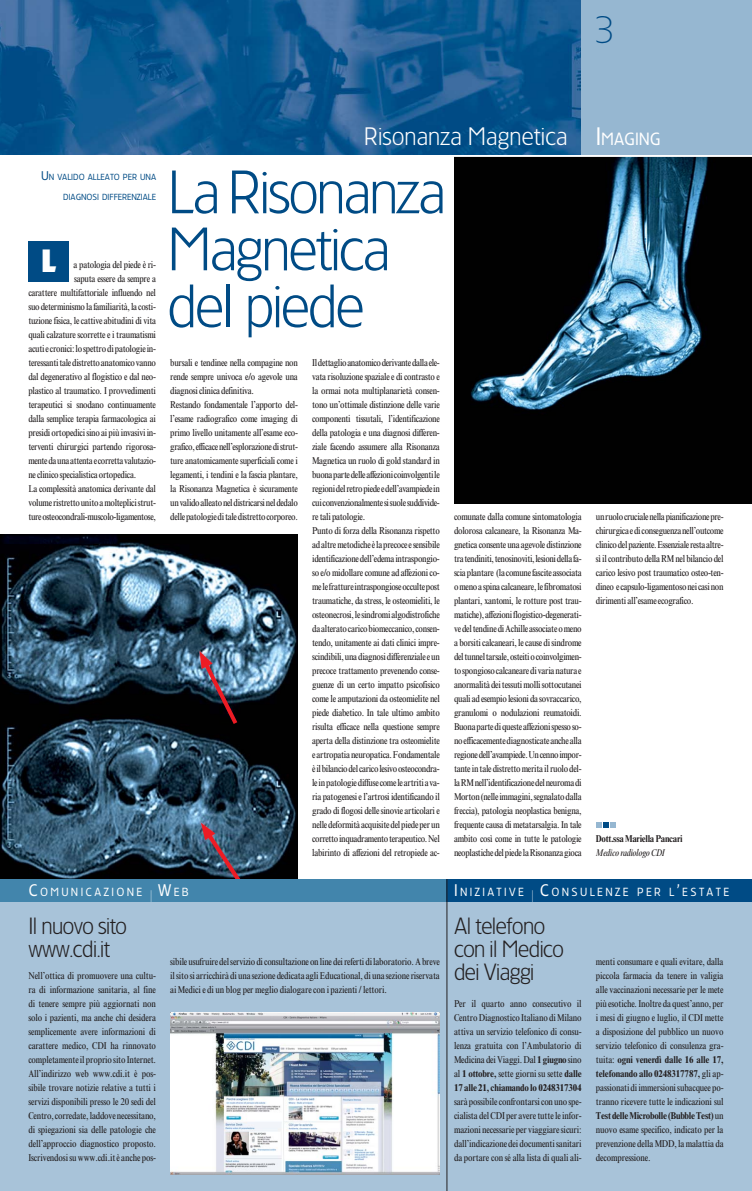
<style>
.page{position:relative;width:752px;height:1191px;background:#fff}
.page>*{position:absolute;margin:0;border:0;box-sizing:border-box;transform-origin:0 0}
.t1{font:300 58px/57px "TF Forever";letter-spacing:-.03em;color:#004b85}
.t2{font:36.5px "TF Forever Xlight";color:#004b85}
.t3{font:800 30px "TF Forever";color:#fff}
.t4{font:300 24px "TF Forever";letter-spacing:.01em;color:#fff}
.t5{font:300 22.3px/23px "TF Forever";letter-spacing:-.02em;color:#231f20}
.t6{font:11.2px "TF Forever";letter-spacing:.215em;color:#fff}
.t7{font:condensed 10px/14px "Times New Roman MT Std";letter-spacing:-.03em;color:#231f20;text-align:justify}
.t8{font:700 condensed 10px "Times New Roman MT Std";letter-spacing:-.03em;color:#231f20}
.t9{font:italic condensed 10px "Times New Roman MT Std";letter-spacing:-.03em;color:#231f20}
.t10{font:8.4px "TF Forever";color:#004b85}
.s1{font-size:12px}
.s2{font-weight:400}
.s3{font-weight:400;font-size:16.8px}
.s4{font-size:16px}
.s5{font-weight:700}
</style>
<div class="page">
<img style="left:454px;top:157px;width:297px;height:346px">
<img style="left:0;top:0;width:581px;height:155px">
<div style="left:581px;top:0;width:170px;height:156px;background:#96b7d1"></div>
<img style="left:0;top:534px;width:298px;height:345px">
<svg style="left:198px;top:651px;width:43px;height:77px;background:#4a495b"></svg>
<svg style="left:201px;top:823px;width:61px;height:56px;background:#434e64"></svg>
<div style="left:0;top:879px;width:751px;height:312px;background:#a8c3d9"></div>
<div style="left:0;top:879px;width:751px;height:22px;background:#4285ac"></div>
<img style="left:170px;top:1012px;width:269px;height:162px">
<div style="left:446px;top:879px;width:305px;height:23px;background:#004b85"></div>
<hr style="left:446px;top:879px;width:1px;height:312px;background:#231f20">
<div style="left:28px;top:241px;width:41px;height:40px;background:#004b85"></div>
<svg style="left:596px;top:822px;width:19px;height:6px"></svg>
<h2 class="t2" style="left:592px;top:16px;width:23px">3</h2>
<p class="t10" style="left:41px;top:173px;width:116px"><span class="s1">U</span>N VALIDO ALLEATO PER UNA</p>
<p class="t10" style="left:63px;top:193px;width:94px">DIAGNOSI DIFFERENZIALE</p>
<h3 class="t3" style="left:41px;top:249px;width:16px">L</h3>
<p class="t7" style="left:74px;top:258px;width:84px">a patologia del piede è ri-</p>
<p class="t7" style="left:74px;top:272px;width:83px">saputa essere da sempre a</p>
<p class="t7" style="left:28px;top:286px;width:129px">carattere multifattoriale influendo nel</p>
<p class="t7" style="left:28px;top:300px;width:129px">suo determinismo la familiarità, la costi-</p>
<p class="t7" style="left:28px;top:314px;width:129px">tuzione fisica, le cattive abitudini di vita</p>
<p class="t7" style="left:28px;top:328px;width:129px">quali calzature scorrette e i traumatismi</p>
<p class="t7" style="left:28px;top:342px;width:129px">acuti e cronici: lo spettro di patologie in-</p>
<p class="t7" style="left:28px;top:356px;width:129px">teressanti tale distretto anatomico vanno</p>
<p class="t7" style="left:28px;top:370px;width:129px">dal degenerativo al flogistico e dal neo-</p>
<p class="t7" style="left:28px;top:384px;width:129px">plastico al traumatico. I provvedimenti</p>
<p class="t7" style="left:28px;top:398px;width:129px">terapeutici si snodano continuamente</p>
<p class="t7" style="left:28px;top:412px;width:129px">dalla semplice terapia farmacologica ai</p>
<p class="t7" style="left:28px;top:426px;width:129px">presidi ortopedici sino ai più invasivi in-</p>
<p class="t7" style="left:28px;top:440px;width:129px">terventi chirurgici partendo rigorosa-</p>
<p class="t7" style="left:28px;top:454px;width:129px">mente da una attenta e corretta valutazio-</p>
<p class="t7" style="left:28px;top:468px;width:109px">ne clinico specialistica ortopedica.</p>
<p class="t7" style="left:28px;top:482px;width:129px">La complessità anatomica derivante dal</p>
<p class="t7" style="left:28px;top:496px;width:129px">volume ristretto unito a molteplici strut-</p>
<p class="t7" style="left:28px;top:510px;width:129px">ture osteocondrali-muscolo-ligamentose,</p>
<h3 class="t4" style="left:363px;top:126px;width:298px">Risonanza Magnetica <span class="s2">I</span><span class="s3">MAGING</span></h3>
<h1 class="t1" style="left:167px;top:167px;width:279px">La Risonanza<br>Magnetica del piede</h1>
<p class="t7" style="left:170px;top:356px;width:129px;text-align:left">bursali e tendinee nella compagine non rende sempre univoca e/o agevole una diagnosi clinica definitiva.<br>Restando fondamentale l’apporto del&shy;l’esame radiografico come imaging di primo livello unitamente all’esame eco&shy;grafico, efficace nell’esplorazione di strut&shy;ture anatomicamente superficiali come i legamenti, i tendini e la fascia plantare, la Risonanza Magnetica è sicuramente un valido alleato nel districarsi nel dedalo delle patologie di tale distretto corporeo.</p>
<p class="t7" style="left:312px;top:356px;width:129px;text-align:left">Il dettaglio anatomico derivante dalla ele&shy;vata risoluzione spaziale e di contrasto e la ormai nota multiplanarietà consen&shy;tono un’ottimale distinzione delle varie componenti tissutali, l’identificazione della patologia e una diagnosi differen&shy;ziale facendo assumere alla Risonanza Magnetica un ruolo di gold standard in buona parte delle affezioni coinvolgenti le regioni del retro piede e dell’avampiede in cui convenzionalmente si suole suddivide&shy;re tali patologie.<br>Punto di forza della Risonanza rispetto ad altre metodiche è la precoce e sensibile identificazione dell’edema intraspongio&shy;so e/o midollare comune ad affezioni co&shy;me le fratture intraspongiose occulte post traumatiche, da stress, le osteomieliti, le osteonecrosi, le sindromi algodistrofiche da alterato carico biomeccanico, consen&shy;tendo, unitamente ai dati clinici impre&shy;scindibili, una diagnosi differenziale e un precoce trattamento prevenendo conse&shy;guenze di un certo impatto psicofisico come le amputazioni da osteomielite nel piede diabetico. In tale ultimo ambito risulta efficace nella questione sempre aperta della distinzione tra osteomielite e artropatia neuropatica. Fondamentale è il bilancio del carico lesivo osteocondra&shy;le in patologie diffuse come le artriti a va&shy;ria patogenesi e l’artrosi identificando il grado di flogosi delle sinovie articolari e nelle deformità acquisite del piede per un corretto inquadramento terapeutico. Nel labirinto di affezioni del retropiede ac-</p>
<p class="t7" style="left:454px;top:510px;width:129px">comunate dalla comune sintomatologia dolorosa calcaneare, la Risonanza Ma&shy;gnetica consente una agevole distinzione tra tendiniti, tenosinoviti, lesioni della fa&shy;scia plantare (la comune fascite associata o meno a spina calcaneare, le fibromatosi plantari, xantomi, le rotture post trau&shy;matiche), affezioni flogistico-degenerati&shy;ve del tendine di Achille associate o meno a borsiti calcaneari, le cause di sindrome del tunnel tarsale, osteiti o coinvolgimen&shy;to spongioso calcaneare di varia natura e anormalità dei tessuti molli sottocutanei quali ad esempio lesioni da sovraccarico, granulomi o nodulazioni reumatoidi.<br>Buona parte di queste affezioni spesso so&shy;no efficacemente diagnosticate anche alla regione dell’avampiede. Un cenno impor&shy;tante in tale distretto merita il ruolo del&shy;la RM nell’identificazione del neuroma di Morton (nelle immagini, segnalato dalla freccia), patologia neoplastica benigna, frequente causa di metatarsalgia. In tale ambito così come in tutte le patologie neoplastiche del piede la Risonanza gioca</p>
<p class="t7" style="left:595px;top:510px;width:129px">un ruolo cruciale nella pianificazione pre&shy;chirurgica e di conseguenza nell’outcome clinico del paziente. Essenziale resta altre&shy;sì il contributo della RM nel bilancio del carico lesivo post traumatico osteo-ten&shy;dineo e capsulo-ligamentoso nei casi non dirimenti all’esame ecografico.</p>
<p class="t8" style="left:595px;top:835px;width:88px">Dott.ssa Mariella Pancari</p>
<p class="t9" style="left:595px;top:849px;width:70px">Medico radiologo CDI</p>
<p class="t6" style="left:28px;top:887px;width:162px"><span class="s4">C</span>OMUNICAZIONE <span class="s4">I W</span>EB</p>
<p class="t6" style="left:454px;top:887px;width:276px"><span class="s4">I</span>NIZIATIVE <span class="s4">I C</span>ONSULENZE PER L<span class="s4">’</span>ESTATE</p>
<h3 class="t5" style="left:28px;top:915px;width:100px">Il nuovo sito www.cdi.it</h3>
<p class="t7" style="left:28px;top:969px;width:129px">Nell’ottica di promuovere una cultu&shy;ra di informazione sanitaria, al fine di tenere sempre più aggiornati non solo i pazienti, ma anche chi desidera semplicemente avere informazioni di carattere medico, CDI ha rinnovato completamente il proprio sito Internet.<br>All’indirizzo web www.cdi.it è pos&shy;sibile trovare notizie relative a tutti i servizi disponibili presso le 20 sedi del Centro, corredate, laddove necessitano, di spiegazioni sia delle patologie che dell’approccio diagnostico proposto.<br>Iscrivendosi su www.cdi.it è anche pos-</p>
<p class="t7" style="left:170px;top:955px;width:271px">sibile usufruire del servizio di consultazione on line dei referti di laboratorio. A breve il sito si arricchirà di una sezione dedicata agli Educational, di una sezione riservata ai Medici e di un blog per meglio dialogare con i pazienti / lettori.</p>
<h3 class="t5" style="left:454px;top:915px;width:111px">Al telefono con il Medico dei Viaggi</h3>
<p class="t7" style="left:454px;top:997px;width:129px">Per il quarto anno consecutivo il Centro Diagnostico Italiano di Milano attiva un servizio telefonico di consu&shy;lenza gratuita con l’Ambulatorio di Medicina dei Viaggi. Dal <span class="s5">1 giugno</span> sino al <span class="s5">1 ottobre,</span> sette giorni su sette <span class="s5">dalle 17 alle 21, chiamando lo 0248317304</span></p>
<p class="t7" style="left:454px;top:1095px;width:129px">sarà possibile confrontarsi con uno spe&shy;cialista del CDI per avere tutte le infor&shy;mazioni necessarie per viaggiare sicuri: dall’indicazione dei documenti sanitari da portare con sé alla lista di quali ali-</p>
<p class="t7" style="left:595px;top:955px;width:129px">menti consumare e quali evitare, dalla piccola farmacia da tenere in valigia alle vaccinazioni necessarie per le mete più esotiche. Inoltre da quest’anno, per i mesi di giugno e luglio, il CDI mette a disposizione del pubblico un nuovo servizio telefonico di consulenza gra&shy;tuita: <span class="s5">ogni venerdì dalle 16 alle 17, telefonando allo 0248317787,</span> gli ap&shy;passionati di immersioni subacquee po&shy;tranno ricevere tutte le indicazioni sul <span class="s5">Test delle Microbolle (Bubble Test)</span> un nuovo esame specifico, indicato per la prevenzione della MDD, la malattia da decompressione.</p>
</div>
